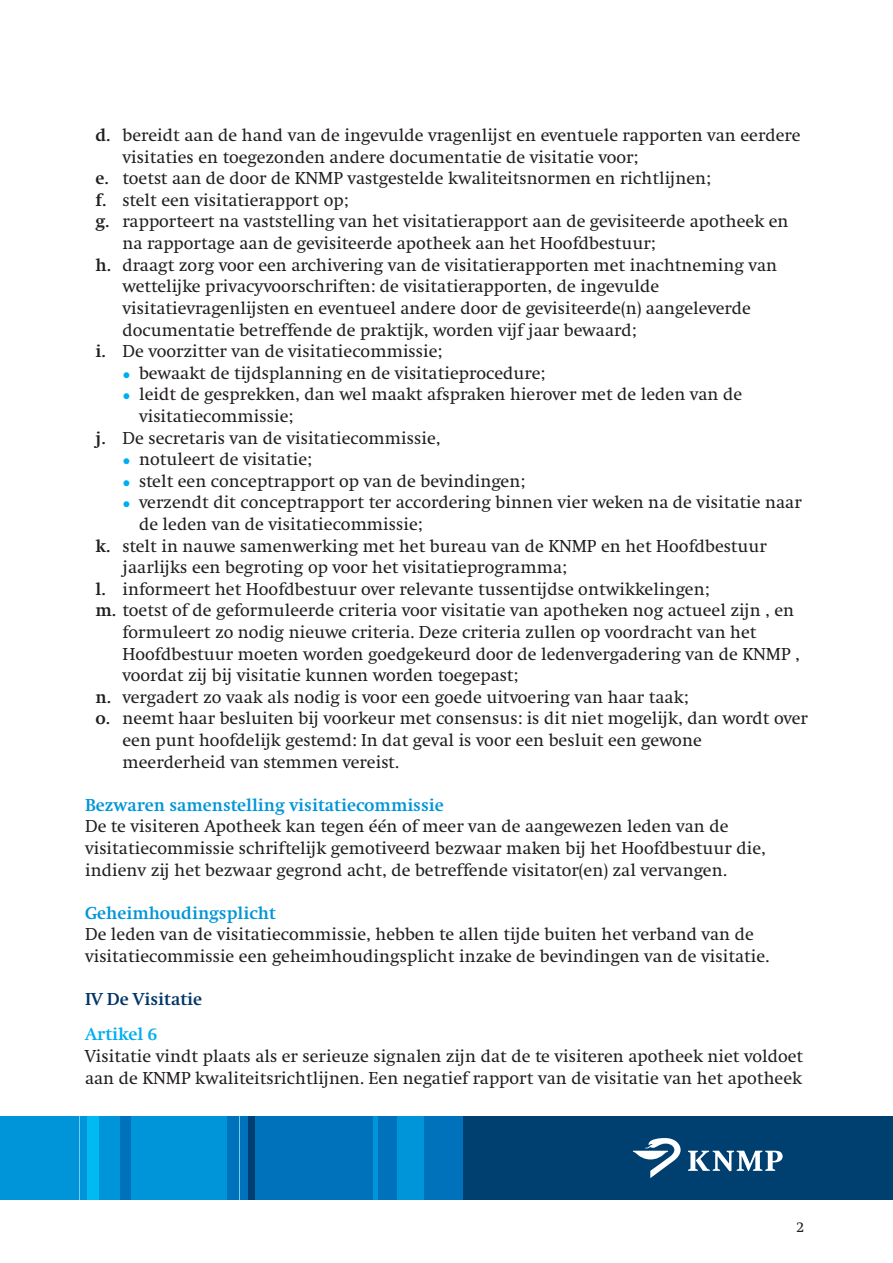
<style>
.page{position:relative;width:893px;height:1263px;background:#fff}
.page>*{position:absolute;margin:0;border:0;box-sizing:border-box;transform-origin:0 0}
.t1{font:18px/21.6px "Swift";color:#231f20}
.t2{font:700 18px "Swift";color:#0095d9}
.t3{font:700 18px "Swift";color:#003667}
.t4{font:700 18px "Swift";color:#00aeef}
.t5{font:15px "Swift";color:#231f20}
.s1{font-weight:700}
.s2{font-family:"Verdana";font-size:13.5px;color:#00aeef}
</style>
<div class="page">
<div style="left:462px;top:1116px;width:431px;height:84px;background:#004071"></div>
<div style="left:226px;top:1116px;width:237px;height:84px;background:#0072bc"></div>
<div style="left:0;top:1116px;width:226px;height:84px;background:#0095d9"></div>
<div style="left:248px;top:1116px;width:6px;height:84px;background:#004071"></div>
<div style="left:87px;top:1116px;width:12px;height:84px;background:#00baf1"></div>
<div style="left:397px;top:1116px;width:27px;height:84px;background:#0095d9"></div>
<div style="left:121px;top:1116px;width:10px;height:84px;background:#0072bc"></div>
<hr style="left:374px;top:1116px;width:4px;height:84px;background:#0095d9">
<svg style="left:633px;top:1138px;width:48px;height:40px"></svg>
<svg style="left:688px;top:1151px;width:95px;height:20px"></svg>
<hr style="left:79px;top:1116px;width:1px;height:84px;background:#6bcff6">
<hr style="left:239px;top:1116px;width:1px;height:84px;background:#6bcff6">
<p class="t1" style="left:96px;top:125px;width:706px"><span class="s1">d.</span> bereidt aan de hand van de ingevulde vragenlijst en eventuele rapporten van eerdere</p>
<p class="t1" style="left:123px;top:146px;width:518px">visitaties en toegezonden andere documentatie de visitatie voor;</p>
<p class="t1" style="left:96px;top:168px;width:617px"><span class="s1">e.</span> toetst aan de door de KNMP vastgestelde kwaliteitsnormen en richtlijnen;</p>
<p class="t1" style="left:96px;top:190px;width:255px"><span class="s1">f.</span> stelt een visitatierapport op;</p>
<p class="t1" style="left:96px;top:211px;width:694px"><span class="s1">g.</span> rapporteert na vaststelling van het visitatierapport aan de gevisiteerde apotheek en</p>
<p class="t1" style="left:123px;top:233px;width:535px">na rapportage aan de gevisiteerde apotheek aan het Hoofdbestuur;</p>
<p class="t1" style="left:96px;top:254px;width:683px"><span class="s1">h.</span> draagt zorg voor een archivering van de visitatierapporten met inachtneming van</p>
<p class="t1" style="left:123px;top:276px;width:538px">wettelijke privacyvoorschriften: de visitatierapporten, de ingevulde</p>
<p class="t1" style="left:123px;top:298px;width:630px">visitatievragenlijsten en eventueel andere door de gevisiteerde(n) aangeleverde</p>
<p class="t1" style="left:123px;top:319px;width:516px">documentatie betreffende de praktijk, worden vijf jaar bewaard;</p>
<p class="t1" style="left:96px;top:341px;width:349px"><span class="s1">i.</span> De voorzitter van de visitatiecommissie;</p>
<p class="t1" style="left:123px;top:362px;width:425px"><span class="s2">●</span> bewaakt de tijdsplanning en de visitatieprocedure;</p>
<p class="t1" style="left:123px;top:384px;width:621px"><span class="s2">●</span> leidt de gesprekken, dan wel maakt afspraken hierover met de leden van de</p>
<p class="t1" style="left:139px;top:406px;width:156px">visitatiecommissie;</p>
<p class="t1" style="left:96px;top:427px;width:346px"><span class="s1">j.</span> De secretaris van de visitatiecommissie,</p>
<p class="t1" style="left:123px;top:449px;width:191px"><span class="s2">●</span> notuleert de visitatie;</p>
<p class="t1" style="left:123px;top:470px;width:404px"><span class="s2">●</span> stelt een conceptrapport op van de bevindingen;</p>
<p class="t1" style="left:123px;top:492px;width:681px"><span class="s2">●</span> verzendt dit conceptrapport ter accordering binnen vier weken na de visitatie naar</p>
<p class="t1" style="left:139px;top:514px;width:285px">de leden van de visitatiecommissie;</p>
<p class="t1" style="left:96px;top:535px;width:673px"><span class="s1">k.</span> stelt in nauwe samenwerking met het bureau van de KNMP en het Hoofdbestuur</p>
<p class="t1" style="left:123px;top:557px;width:446px">jaarlijks een begroting op voor het visitatieprogramma;</p>
<p class="t1" style="left:96px;top:578px;width:616px"><span class="s1">l.</span> informeert het Hoofdbestuur over relevante tussentijdse ontwikkelingen;</p>
<p class="t1" style="left:96px;top:600px;width:700px"><span class="s1">m.</span> toetst of de geformuleerde criteria voor visitatie van apotheken nog actueel zijn , en</p>
<p class="t1" style="left:123px;top:622px;width:636px">formuleert zo nodig nieuwe criteria. Deze criteria zullen op voordracht van het</p>
<p class="t1" style="left:123px;top:643px;width:679px">Hoofdbestuur moeten worden goedgekeurd door de ledenvergadering van de KNMP ,</p>
<p class="t1" style="left:123px;top:665px;width:397px">voordat zij bij visitatie kunnen worden toegepast;</p>
<p class="t1" style="left:96px;top:686px;width:595px"><span class="s1">n.</span> vergadert zo vaak als nodig is voor een goede uitvoering van haar taak;</p>
<p class="t1" style="left:96px;top:708px;width:714px"><span class="s1">o.</span> neemt haar besluiten bij voorkeur met consensus: is dit niet mogelijk, dan wordt over</p>
<p class="t1" style="left:123px;top:730px;width:581px">een punt hoofdelijk gestemd: In dat geval is voor een besluit een gewone</p>
<p class="t1" style="left:123px;top:751px;width:278px">meerderheid van stemmen vereist.</p>
<p class="t2" style="left:85px;top:795px;width:360px">Bezwaren samenstelling visitatiecommissie</p>
<p class="t1" style="left:85px;top:816px;width:682px">De te visiteren Apotheek kan tegen één of meer van de aangewezen leden van de visitatiecommissie schriftelijk gemotiveerd bezwaar maken bij het Hoofdbestuur die, indienv zij het bezwaar gegrond acht, de betreffende visitator(en) zal vervangen.</p>
<p class="t2" style="left:85px;top:903px;width:192px">Geheimhoudingsplicht</p>
<p class="t1" style="left:85px;top:924px;width:686px">De leden van de visitatiecommissie, hebben te allen tijde buiten het verband van de visitatiecommissie een geheimhoudingsplicht inzake de bevindingen van de visitatie.</p>
<p class="t3" style="left:85px;top:989px;width:119px">IV De Visitatie</p>
<p class="t4" style="left:85px;top:1024px;width:74px">Artikel 6</p>
<p class="t1" style="left:85px;top:1045px;width:720px">Visitatie vindt plaats als er serieuze signalen zijn dat de te visiteren apotheek niet voldoet aan de KNMP kwaliteitsrichtlijnen. Een negatief rapport van de visitatie van het apotheek</p>
<p class="t5" style="left:796px;top:1219px;width:9px">2</p>
</div>
